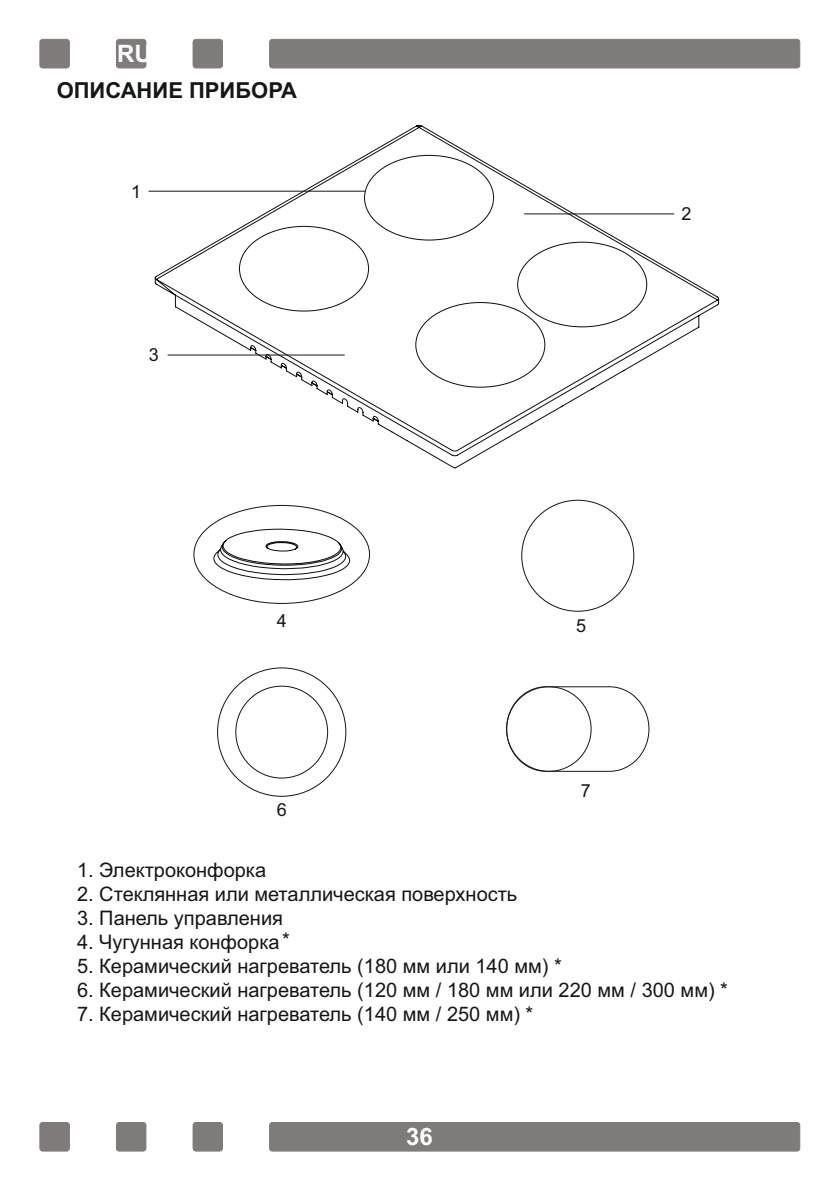
<style>
.page{position:relative;width:838px;height:1191px;background:#fff}
.page>*{position:absolute;margin:0;border:0;box-sizing:border-box;transform-origin:0 0}
.t1{font:700 24px "Arial";color:#fff}
.t2{font:700 22px "Arial";color:#151616}
.t3{font:20px "Arial";color:#151616}
.t4{font:18px "Arial";color:#151616}
</style>
<div class="page">
<div style="left:270px;top:39px;width:530px;height:29px;background:#7f7b7a;border-radius:3px"></div>
<div style="left:269px;top:39px;width:531px;height:29px;border:1px solid #7f7b7a;border-radius:3px"></div>
<div style="left:40px;top:39px;width:29px;height:29px;background:#7f7b7a;border-radius:3px"></div>
<div style="left:40px;top:39px;width:30px;height:29px;border:1px solid #7f7b7a;border-radius:3px"></div>
<div style="left:193px;top:39px;width:29px;height:29px;background:#7f7b7a;border-radius:3px"></div>
<div style="left:193px;top:39px;width:30px;height:29px;border:1px solid #7f7b7a;border-radius:3px"></div>
<div style="left:116px;top:39px;width:30px;height:29px;background:#7f7b7a;border-radius:3px"></div>
<div style="left:116px;top:39px;width:30px;height:29px;border:1px solid #7f7b7a;border-radius:3px"></div>
<div style="left:270px;top:1122px;width:530px;height:28px;background:#7f7b7a;border-radius:3px"></div>
<div style="left:269px;top:1121px;width:531px;height:29px;border:1px solid #7f7b7a;border-radius:3px"></div>
<div style="left:40px;top:1122px;width:29px;height:28px;background:#7f7b7a;border-radius:3px"></div>
<div style="left:40px;top:1121px;width:30px;height:29px;border:1px solid #7f7b7a;border-radius:3px"></div>
<div style="left:193px;top:1122px;width:29px;height:28px;background:#7f7b7a;border-radius:3px"></div>
<div style="left:193px;top:1121px;width:30px;height:29px;border:1px solid #7f7b7a;border-radius:3px"></div>
<div style="left:116px;top:1122px;width:30px;height:28px;background:#7f7b7a;border-radius:3px"></div>
<div style="left:116px;top:1121px;width:30px;height:29px;border:1px solid #7f7b7a;border-radius:3px"></div>
<svg style="left:213px;top:528px;width:137px;height:52px"></svg>
<div style="left:506px;top:686px;width:143px;height:85px;border:1px solid #151616;border-radius:41px"></div>
<svg style="left:154px;top:125px;width:566px;height:343px"></svg>
<hr style="left:524px;top:213px;width:150px;height:1px;background:#151616">
<hr style="left:148px;top:191px;width:217px;height:1px;background:#151616">
<hr style="left:168px;top:354px;width:177px;height:1px;background:#151616">
<p class="t1" style="left:117px;top:45px;width:36px">RU</p>
<p class="t2" style="left:57px;top:82px;width:242px">ОПИСАНИЕ ПРИБОРА</p>
<p class="t4" style="left:131px;top:184px;width:12px">1</p>
<p class="t4" style="left:149px;top:347px;width:12px">3</p>
<p class="t4" style="left:277px;top:613px;width:12px">4</p>
<p class="t4" style="left:277px;top:802px;width:12px">6</p>
<p class="t4" style="left:682px;top:207px;width:12px">2</p>
<p class="t4" style="left:576px;top:618px;width:12px">5</p>
<p class="t4" style="left:581px;top:784px;width:12px">7</p>
<p class="t3" style="left:77px;top:862px;width:191px">1. Электроконфорка</p>
<p class="t3" style="left:77px;top:886px;width:442px">2. Стеклянная или металлическая поверхность</p>
<p class="t3" style="left:77px;top:910px;width:207px">3. Панель управления</p>
<p class="t3" style="left:77px;top:934px;width:215px">4. Чугунная конфорка*</p>
<p class="t3" style="left:77px;top:958px;width:486px">5. Керамический нагреватель (180 мм или 140 мм) *</p>
<p class="t3" style="left:77px;top:982px;width:653px">6. Керамический нагреватель (120 мм / 180 мм или 220 мм / 300 мм) *</p>
<p class="t3" style="left:77px;top:1006px;width:458px">7. Керамический нагреватель (140 мм / 250 мм) *</p>
<p class="t1" style="left:406px;top:1127px;width:28px">36</p>
</div>
